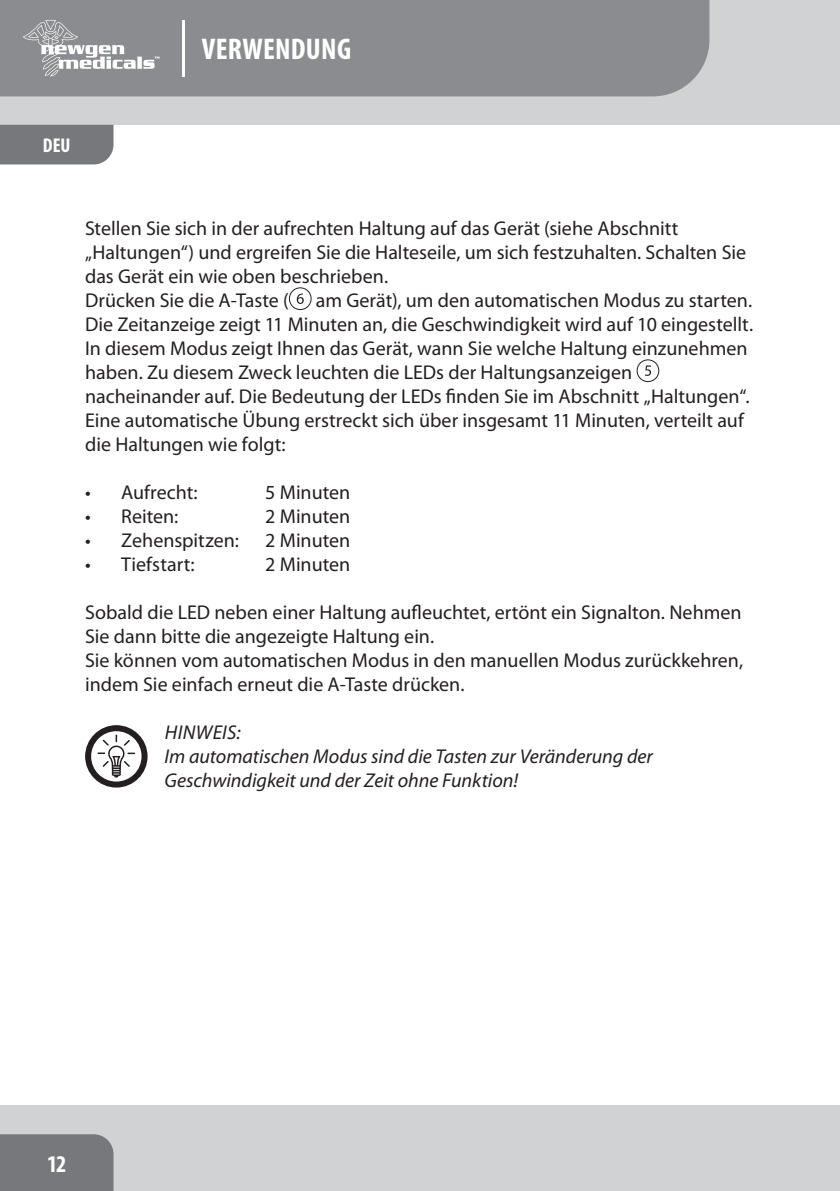
<style>
.page{position:relative;width:840px;height:1191px;background:#fff}
.page>*{position:absolute;margin:0;border:0;box-sizing:border-box;transform-origin:0 0}
.t1{font:700 condensed 30px "Myriad Pro";letter-spacing:.01em;color:#fff}
.t2{font:700 condensed 24px "Myriad Pro";color:#fff}
.t3{font:20px/24px "Myriad Pro";color:#231f20}
.t4{font:italic 20px/24px "Myriad Pro";color:#231f20}
.t5{font:700 condensed 20px "Myriad Pro";color:#fff}
</style>
<div class="page">
<div style="left:0;top:0;width:839px;height:125px;background:#d1d2d4"></div>
<div style="left:0;top:1106px;width:839px;height:85px;background:#d1d2d4"></div>
<div style="left:0;top:0;width:709px;height:96px;background:#8a8c8f"></div>
<div style="left:0;top:125px;width:113px;height:39px;background:#76787b"></div>
<div style="left:0;top:1134px;width:113px;height:57px;background:#76787b"></div>
<svg style="left:23px;top:20px;width:136px;height:57px;background:#a0a2a4"></svg>
<hr style="left:181px;top:20px;width:3px;height:57px;background:#fff">
<div style="left:289px;top:287px;width:22px;height:23px;border:1px solid #231f20;border-radius:50%"></div>
<svg style="left:296px;top:293px;width:7px;height:11px"></svg>
<div style="left:636px;top:359px;width:23px;height:23px;border:1px solid #231f20;border-radius:50%"></div>
<svg style="left:644px;top:365px;width:6px;height:11px"></svg>
<svg style="left:85px;top:725px;width:62px;height:62px"></svg>
<h1 class="t1" style="left:202px;top:31px;width:151px">VERWENDUNG</h1>
<p class="t5" style="left:43px;top:133px;width:29px">DEU</p>
<p class="t3" style="left:85px;top:216px;width:662px">Stellen Sie sich in der aufrechten Haltung auf das Gerät (siehe Abschnitt „Haltungen“) und ergreifen Sie die Halteseile, um sich festzuhalten. Schalten Sie das Gerät ein wie oben beschrieben.<br>Drücken Sie die A-Taste (</p>
<p class="t3" style="left:85px;top:288px;width:669px;text-indent:230px">am Gerät), um den automatischen Modus zu starten.<br>Die Zeitanzeige zeigt 11 Minuten an, die Geschwindigkeit wird auf 10 eingestellt.<br>In diesem Modus zeigt Ihnen das Gerät, wann Sie welche Haltung einzunehmen haben. Zu diesem Zweck leuchten die LEDs der Haltungsanzeigen<br>nacheinander auf. Die Bedeutung der LEDs finden Sie im Abschnitt „Haltungen“.<br>Eine automatische Übung erstreckt sich über insgesamt 11 Minuten, verteilt auf die Haltungen wie folgt:</p>
<p class="t3" style="left:85px;top:480px;width:114px">• Aufrecht:</p>
<p class="t3" style="left:265px;top:480px;width:86px">5 Minuten</p>
<p class="t3" style="left:85px;top:504px;width:95px">• Reiten:</p>
<p class="t3" style="left:265px;top:504px;width:86px">2 Minuten</p>
<p class="t3" style="left:85px;top:528px;width:155px">• Zehenspitzen:</p>
<p class="t3" style="left:265px;top:528px;width:86px">2 Minuten</p>
<p class="t3" style="left:85px;top:552px;width:111px">• Tiefstart:</p>
<p class="t3" style="left:265px;top:552px;width:86px">2 Minuten</p>
<p class="t3" style="left:85px;top:600px;width:659px">Sobald die LED neben einer Haltung aufleuchtet, ertönt ein Signalton. Nehmen Sie dann bitte die angezeigte Haltung ein.<br>Sie können vom automatischen Modus in den manuellen Modus zurückkehren, indem Sie einfach erneut die A-Taste drücken.</p>
<p class="t4" style="left:164px;top:720px;width:489px">HINWEIS:<br>Im automatischen Modus sind die Tasten zur Veränderung der<br>Geschwindigkeit und der Zeit ohne Funktion!</p>
<p class="t2" style="left:47px;top:1148px;width:21px">12</p>
</div>
